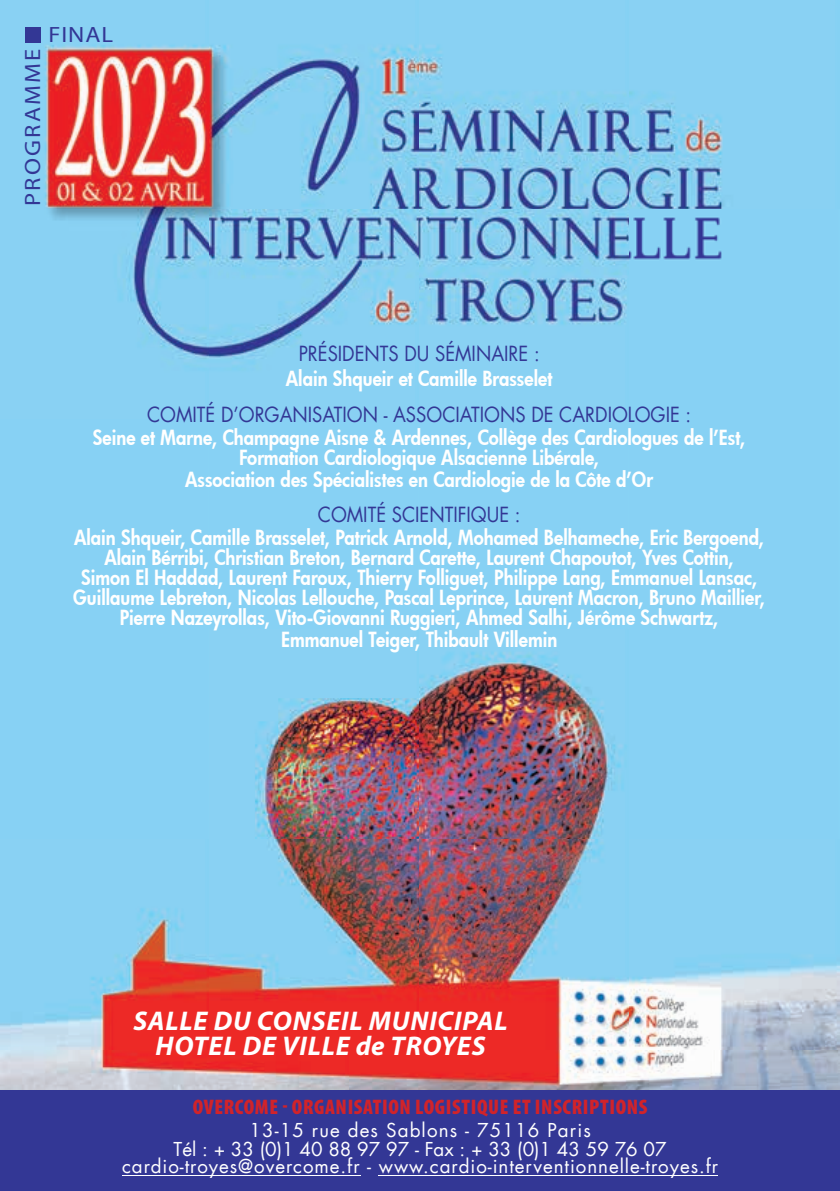
<style>
.page{position:relative;width:840px;height:1191px;background:#fff}
.page>*{position:absolute;margin:0;border:0;box-sizing:border-box;transform-origin:0 0}
.t1{font:italic 700 27.2px/25.2px "Myriad Pro";letter-spacing:.03em;color:#fff;text-align:center}
.t2{font:22.2px "Myriad Pro";letter-spacing:.09em;color:#333795;scale:1.11 1}
.t3{font:900 condensed 21.2px "Myriad Pro";letter-spacing:.03em;color:#d1232a}
.t4{font:800 20.4px/20px "Futura";color:#fff;text-align:center;scale:.9 1}
.t5{font:20.4px "Futura LT";color:#333795;scale:.9 1}
.t6{font:18.8px/19.2px "Futura LT";letter-spacing:.05em;color:#fff;text-align:center}
</style>
<div class="page">
<img style="left:0;top:0;width:839px;height:1090px">
<div style="left:0;top:1090px;width:839px;height:101px;background:#333795"></div>
<hr style="left:122px;top:1174px;width:238px;height:1px;background:#fff">
<hr style="left:378px;top:1174px;width:339px;height:1px;background:#fff">
<div style="left:25px;top:27px;width:15px;height:16px;background:#333795"></div>
<p class="t2" style="left:19px;top:206px;width:143px;rotate:-90deg">PROGRAMME</p>
<p class="t2" style="left:48px;top:21px;width:60px">FINAL</p>
<p class="t5" style="left:298px;top:340px;width:269px">PRÉSIDENTS DU SÉMINAIRE :</p>
<p class="t4" style="left:286px;top:368px;width:297px">Alain Shqueir et Camille Brasselet</p>
<p class="t5" style="left:147px;top:401px;width:605px">COMITÉ D’ORGANISATION - ASSOCIATIONS DE CARDIOLOGIE :</p>
<p class="t4" style="left:93px;top:427px;width:726px">Seine et Marne, Champagne Aisne &amp; Ardennes, Collège des Cardiologues de l’Est,<br>Formation Cardiologique Alsacienne Libérale,</p>
<p class="t4" style="left:185px;top:469px;width:521px">Association des Spécialistes en Cardiologie de la Côte d’Or</p>
<p class="t5" style="left:318px;top:502px;width:226px">COMITÉ SCIENTIFIQUE :</p>
<p class="t4" style="left:73px;top:527px;width:769px">Alain Shqueir, Camille Brasselet, Patrick Arnold, Mohamed Belhameche, Eric Bergoend, Alain Bérribi, Christian Breton, Bernard Carette, Laurent Chapoutot, Yves Cottin,<br>Simon El Haddad, Laurent Faroux, Thierry Folliguet, Philippe Lang, Emmanuel Lansac, Guillaume Lebreton, Nicolas Lellouche, Pascal Leprince, Laurent Macron, Bruno Maillier, Pierre Nazeyrollas, Vito-Giovanni Ruggieri, Ahmed Salhi, Jérôme Schwartz,</p>
<p class="t4" style="left:281px;top:629px;width:308px">Emmanuel Teiger, Thibault Villemin</p>
<h1 class="t1" style="left:133px;top:1007px;width:375px">SALLE DU CONSEIL MUNICIPAL<br>HOTEL DE VILLE de TROYES</h1>
<p class="t3" style="left:193px;top:1093px;width:456px">OVERCOME - ORGANISATION LOGISTIQUE ET INSCRIPTIONS</p>
<p class="t6" style="left:173px;top:1120px;width:494px">13-15 rue des Sablons - 75116 Paris<br>Tél : + 33 (0)1 40 88 97 97 - Fax : + 33 (0)1 43 59 76 07</p>
<p class="t6" style="left:122px;top:1157px;width:597px">cardio-troyes@overcome.fr - www.cardio-interventionnelle-troyes.fr</p>
</div>
